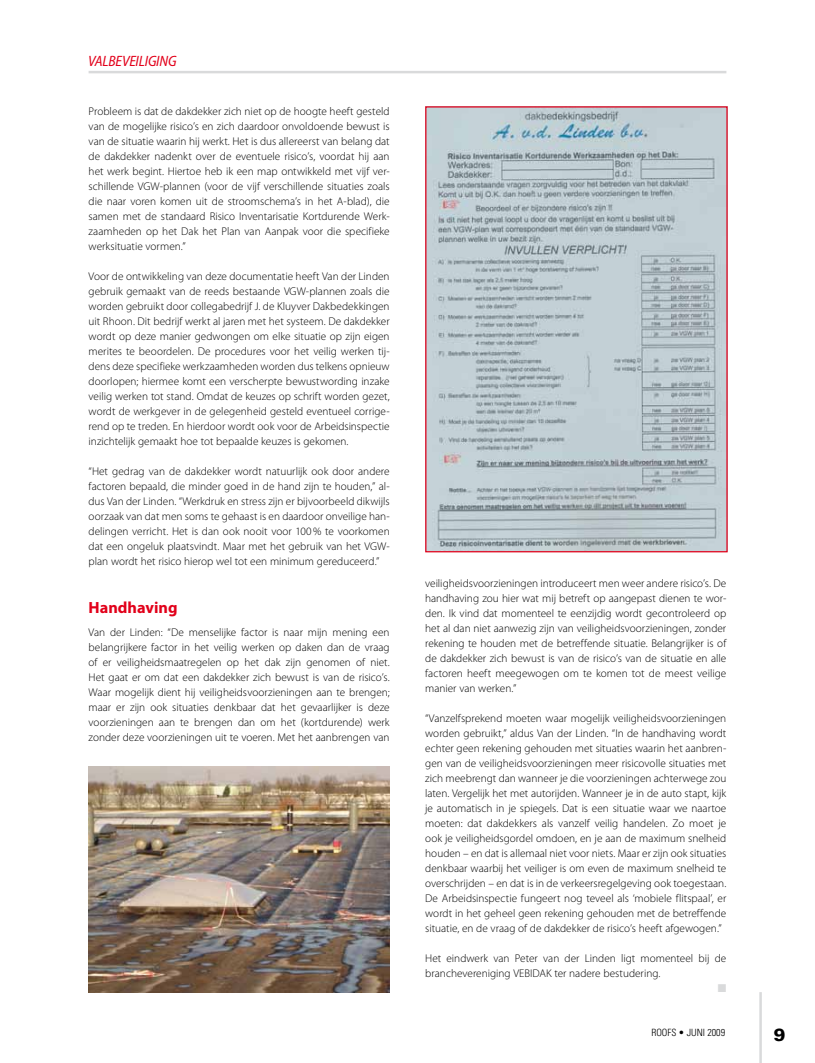
<style>
.page{position:relative;width:815px;height:1063px;background:#fff}
.page>*{position:absolute;margin:0;border:0;box-sizing:border-box;transform-origin:0 0}
.t1{font:900 17.5px "Univers LT Std";color:#000}
.t2{font:700 16.25px "Myriad Pro";color:#e2001a}
.t3{font:italic semi-condensed 15px "Myriad Pro";letter-spacing:-.015em;color:#e2001a}
.t4{font:300 11.25px/15px "Myriad Pro";color:#000;text-align:justify}
.t5{font:11.25px "Zapf Dingbats Std";color:#d9dadb}
.t6{font:300 condensed 10px "Univers LT Std";color:#000}
</style>
<div class="page">
<hr style="left:759px;top:992px;width:3px;height:71px;background:#d9dadb">
<hr style="left:89px;top:71px;width:637px;height:2px;background:#d9dadb">
<img style="left:427px;top:108px;width:299px;height:442px">
<div style="left:425px;top:106px;width:303px;height:446px;border:1px solid #e2001a"></div>
<img style="left:89px;top:766px;width:301px;height:226px">
<h3 class="t3" style="left:88px;top:53px;width:90px">VALBEVEILIGING</h3>
<p class="t4" style="left:89px;top:103px;width:303px">Probleem is dat de dakdekker zich niet op de hoogte heeft gesteld van de mogelijke risico’s en zich daardoor onvoldoende bewust is van de situatie waarin hij werkt. Het is dus allereerst van belang dat de dakdekker nadenkt over de eventuele risico’s, voordat hij aan het werk begint. Hiertoe heb ik een map ontwikkeld met vijf ver&shy;schillende VGW-plannen (voor de vijf verschillende situaties zoals die naar voren komen uit de stroomschema’s in het A-blad), die samen met de standaard Risico Inventarisatie Kortdurende Werk&shy;zaamheden op het Dak het Plan van Aanpak voor die specifieke werksituatie vormen.”</p>
<p class="t4" style="left:89px;top:268px;width:303px">Voor de ontwikkeling van deze documentatie heeft Van der Linden gebruik gemaakt van de reeds bestaande VGW-plannen zoals die worden gebruikt door collegabedrijf J. de Kluyver Dakbedekkingen uit Rhoon. Dit bedrijf werkt al jaren met het systeem. De dakdekker wordt op deze manier gedwongen om elke situatie op zijn eigen merites te beoordelen. De procedures voor het veilig werken tij&shy;dens deze specifieke werkzaamheden worden dus telkens opnieuw doorlopen; hiermee komt een verscherpte bewustwording inzake veilig werken tot stand. Omdat de keuzes op schrift worden gezet, wordt de werkgever in de gelegenheid gesteld eventueel corrige&shy;rend op te treden. En hierdoor wordt ook voor de Arbeidsinspectie inzichtelijk gemaakt hoe tot bepaalde keuzes is gekomen.</p>
<p class="t4" style="left:89px;top:463px;width:303px">“Het gedrag van de dakdekker wordt natuurlijk ook door andere factoren bepaald, die minder goed in de hand zijn te houden,” al&shy;dus Van der Linden. “Werkdruk en stress zijn er bijvoorbeeld dikwijls oorzaak van dat men soms te gehaast is en daardoor onveilige han&shy;delingen verricht. Het is dan ook nooit voor 100% te voorkomen dat een ongeluk plaatsvindt. Maar met het gebruik van het VGW&shy;plan wordt het risico hierop wel tot een minimum gereduceerd.”</p>
<h2 class="t2" style="left:89px;top:597px;width:90px">Handhaving</h2>
<p class="t4" style="left:89px;top:624px;width:303px">Van der Linden: “De menselijke factor is naar mijn mening een belangrijkere factor in het veilig werken op daken dan de vraag of er veiligheidsmaatregelen op het dak zijn genomen of niet.<br>Het gaat er om dat een dakdekker zich bewust is van de risico’s.<br>Waar mogelijk dient hij veiligheidsvoorzieningen aan te brengen; maar er zijn ook situaties denkbaar dat het gevaarlijker is deze voorzieningen aan te brengen dan om het (kortdurende) werk zonder deze voorzieningen uit te voeren. Met het aanbrengen van</p>
<p class="t4" style="left:425px;top:576px;width:303px">veiligheidsvoorzieningen introduceert men weer andere risico’s. De handhaving zou hier wat mij betreft op aangepast dienen te wor&shy;den. Ik vind dat momenteel te eenzijdig wordt gecontroleerd op het al dan niet aanwezig zijn van veiligheidsvoorzieningen, zonder rekening te houden met de betreffende situatie. Belangrijker is of de dakdekker zich bewust is van de risico’s van de situatie en alle factoren heeft meegewogen om te komen tot de meest veilige manier van werken.”</p>
<p class="t4" style="left:425px;top:711px;width:303px">“Vanzelfsprekend moeten waar mogelijk veiligheidsvoorzieningen worden gebruikt,” aldus Van der Linden. “In de handhaving wordt echter geen rekening gehouden met situaties waarin het aanbren&shy;gen van de veiligheidsvoorzieningen meer risicovolle situaties met zich meebrengt dan wanneer je die voorzieningen achterwege zou laten. Vergelijk het met autorijden. Wanneer je in de auto stapt, kijk je automatisch in je spiegels. Dat is een situatie waar we naartoe moeten: dat dakdekkers als vanzelf veilig handelen. Zo moet je ook je veiligheidsgordel omdoen, en je aan de maximum snelheid houden – en dat is allemaal niet voor niets. Maar er zijn ook situaties denkbaar waarbij het veiliger is om even de maximum snelheid te overschrijden – en dat is in de verkeersregelgeving ook toegestaan.<br>De Arbeidsinspectie fungeert nog teveel als ‘mobiele flitspaal’, er wordt in het geheel geen rekening gehouden met de betreffende situatie, en de vraag of de dakdekker de risico’s heeft afgewogen.”</p>
<p class="t4" style="left:425px;top:951px;width:303px">Het eindwerk van Peter van der Linden ligt momenteel bij de branchevereniging VEBIDAK ter nadere bestudering.</p>
<p class="t5" style="left:718px;top:983px;width:10px">■</p>
<p class="t6" style="left:651px;top:1027px;width:75px">ROOFS • JUNI 2009</p>
<h1 class="t1" style="left:774px;top:1024px;width:13px">9</h1>
</div>
